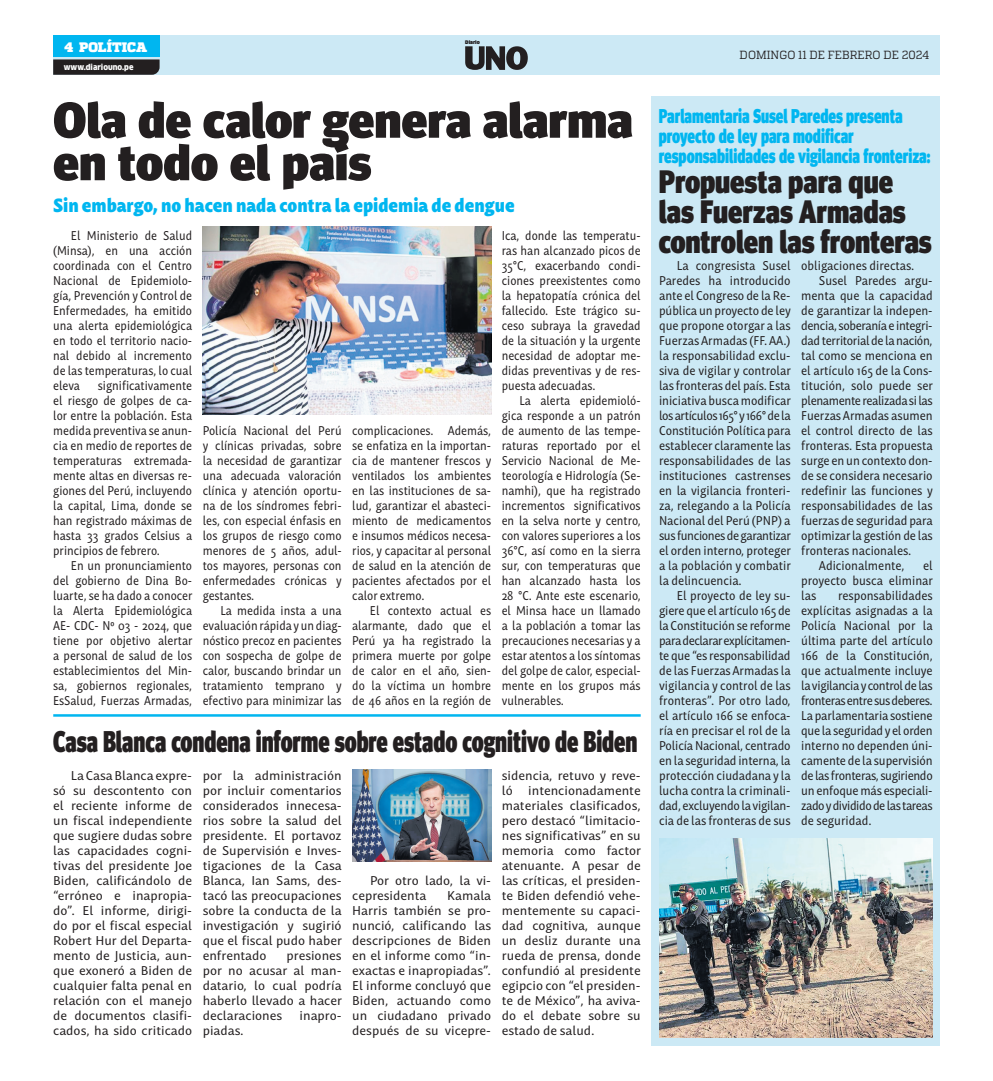
<style>
.page{position:relative;width:993px;height:1081px;background:#fff}
.page>*{position:absolute;margin:0;border:0;box-sizing:border-box;transform-origin:0 0}
.TITULAR{font:900 50.38px/42.5px "Meta Head OT";color:#231f20}
.TITULAR_SECUNDARIO_GRID{font:900 32.5px/30px "Meta Head OT";color:#231f20;scale:.88 1}
.TITULAR-2{font:900 30px "Meta Head OT";color:#231f20;scale:.75 1}
.TITULAR_SECUNDARIO_GRID-2{font:900 20px/20px "Meta Head OT";color:#00b6f0;scale:.76 1}
.t1{font:900 18.75px "Mastro Sans";color:#00b6f0;scale:.9 1}
.t2{font:900 13.75px "Quadon";letter-spacing:.01em;color:#fff}
.TEXTO_NOTA{font:12.5px/15px "Mastro Sans";color:#231f20;text-align:justify;scale:.88 1}
.TEXTO_NOTA-2{font:12.5px/15px "Mastro Sans";color:#231f20;text-align:justify;scale:.91 1}
.TEXTO_NOTA-3{font:12.5px/15px "Mastro Sans";color:#231f20;text-align:justify}
.t3{font:11.75px "Quadon";color:#231f20;scale:.95 1}
.t4{font:900 7.88px "Clan Pro";color:#fff;scale:.95 1}
.t5{font:900 4.88px "Clan Pro";letter-spacing:-.01em;color:#231f20}
</style>
<div class="page">
<div style="left:53px;top:35px;width:886px;height:40px;background:#cce9f5"></div>
<div style="left:53px;top:35px;width:106px;height:22px;background:#00b6f0"></div>
<svg style="left:53px;top:59px;width:106px;height:16px;background:#2b292a"></svg>
<svg style="left:465px;top:46px;width:62px;height:24px"></svg>
<div style="left:651px;top:96px;width:288px;height:949px;background:#cce9f5"></div>
<hr style="left:53px;top:714px;width:587px;height:3px;background:#00b6f0">
<img style="left:659px;top:838px;width:273px;height:199px">
<img style="left:203px;top:227px;width:288px;height:188px">
<img style="left:352px;top:769px;width:139px;height:92px">
<p class="t2" style="left:64px;top:39px;width:84px">4 POLÍTICA</p>
<p class="t4" style="left:64px;top:62px;width:75px">www.diariouno.pe</p>
<p class="t5" style="left:465px;top:40px;width:16px">Diario</p>
<p class="TITULAR" style="left:53px;top:98px;width:580px">Ola de calor genera alarma en todo el país</p>
<p class="t1" style="left:53px;top:190px;width:514px">Sin embargo, no hacen nada contra la epidemia de dengue</p>
<p class="TEXTO_NOTA" style="left:53px;top:227px;width:159px;text-indent:18px">El Ministerio de Salud (Minsa), en una acción coordinada con el Centro Nacional de Epidemiolo&shy;gía, Prevención y Control de Enfermedades, ha emitido una alerta epidemiológica en todo el territorio nacio&shy;nal debido al incremento de las temperaturas, lo cual eleva</p>
<p class="TEXTO_NOTA" style="left:53px;top:377px;width:159px;text-indent:45px">significativamente el riesgo de golpes de ca&shy;lor entre la población. Esta medida preventiva se anun&shy;cia en medio de reportes de temperaturas extremada&shy;mente altas en diversas re&shy;giones del Perú, incluyendo la capital, Lima, donde se han registrado máximas de hasta 33 grados Celsius a principios de febrero.</p>
<p class="TEXTO_NOTA" style="left:53px;top:557px;width:160px;text-indent:18px">En un pronunciamiento del gobierno de Dina Bo&shy;luarte, se ha dado a conocer la Alerta Epidemiológica AE- CDC- Nº 03 - 2024, que tiene por objetivo alertar a personal de salud de los establecimientos del Min&shy;sa, gobiernos regionales, EsSalud, Fuerzas Armadas,</p>
<p class="TEXTO_NOTA" style="left:203px;top:422px;width:160px">Policía Nacional del Perú y clínicas privadas, sobre la necesidad de garantizar una adecuada valoración clínica y atención oportu&shy;na de los síndromes febri&shy;les, con especial énfasis en los grupos de riesgo como menores de 5 años, adul&shy;tos mayores, personas con enfermedades crónicas y gestantes.</p>
<p class="TEXTO_NOTA" style="left:203px;top:602px;width:159px;text-indent:18px">La medida insta a una evaluación rápida y un diag&shy;nóstico precoz en pacientes con sospecha de golpe de calor, buscando brindar un tratamiento temprano y efectivo para minimizar las</p>
<p class="TEXTO_NOTA" style="left:352px;top:422px;width:159px">complicaciones. Además, se enfatiza en la importan&shy;cia de mantener frescos y ventilados los ambientes en las instituciones de sa&shy;lud, garantizar el abasteci&shy;miento de medicamentos e insumos médicos necesa&shy;rios, y capacitar al personal de salud en la atención de pacientes afectados por el calor extremo.</p>
<p class="TEXTO_NOTA" style="left:352px;top:602px;width:159px;text-indent:18px">El contexto actual es alarmante, dado que el Perú ya ha registrado la primera muerte por golpe de calor en el año, sien&shy;do la víctima un hombre de 46 años en la región de</p>
<p class="TEXTO_NOTA" style="left:501px;top:227px;width:159px">Ica, donde las temperatu&shy;ras han alcanzado picos de 35°C, exacerbando condi&shy;ciones preexistentes como la hepatopatía crónica del fallecido. Este trágico su&shy;ceso subraya la gravedad de la situación y la urgente necesidad de adoptar me&shy;didas preventivas y de res&shy;puesta adecuadas.</p>
<p class="TEXTO_NOTA" style="left:501px;top:392px;width:159px;text-indent:18px">La alerta epidemioló&shy;gica responde a un patrón de aumento de las tempe&shy;raturas reportado por el Servicio Nacional de Me&shy;teorología e Hidrología (Se&shy;namhi), que ha registrado incrementos significativos en la selva norte y centro, con valores superiores a los 36°C, así como en la sierra sur, con temperaturas que han alcanzado hasta los 28 °C. Ante este escenario, el Minsa hace un llamado a la población a tomar las precauciones necesarias y a estar atentos a los síntomas del golpe de calor, especial&shy;mente en los grupos más vulnerables.</p>
<p class="TITULAR-2" style="left:53px;top:724px;width:780px">Casa Blanca condena informe sobre estado cognitivo de Biden</p>
<p class="TEXTO_NOTA-3" style="left:53px;top:767px;width:140px;text-indent:18px">La Casa Blanca expre&shy;só su descontento con el reciente informe de un fiscal independiente que sugiere dudas sobre las capacidades cogni&shy;tivas del presidente Joe Biden, calificándolo de “erróneo e inapropia&shy;do”. El informe, dirigi&shy;do por el fiscal especial Robert Hur del Departa&shy;mento de Justicia, aun&shy;que exoneró a Biden de cualquier falta penal en relación con el manejo de documentos clasifi&shy;cados, ha sido criticado</p>
<p class="TEXTO_NOTA-3" style="left:203px;top:767px;width:141px">por la administración por incluir comentarios considerados innecesa&shy;rios sobre la salud del presidente. El portavoz de Supervisión e Inves&shy;tigaciones de la Casa Blanca, Ian Sams, des&shy;tacó las preocupaciones sobre la conducta de la investigación y sugirió que el fiscal pudo haber enfrentado</p>
<p class="TEXTO_NOTA-3" style="left:203px;top:947px;width:141px;text-indent:84px">presiones por no acusar al man&shy;datario, lo cual podría haberlo llevado a hacer declaraciones</p>
<p class="TEXTO_NOTA-3" style="left:299px;top:1007px;width:43px">inapro-</p>
<p class="TEXTO_NOTA-3" style="left:203px;top:1022px;width:43px">piadas.</p>
<p class="TEXTO_NOTA-3" style="left:352px;top:872px;width:140px;text-indent:18px">Por otro lado, la vi&shy;cepresidenta</p>
<p class="TEXTO_NOTA-3" style="left:352px;top:887px;width:140px;text-indent:95px">Kamala Harris también se pro&shy;nunció, calificando las descripciones de Biden en el informe como “in&shy;exactas e inapropiadas”.<br>El informe concluyó que Biden, actuando como un ciudadano privado después de su vicepre-</p>
<p class="TEXTO_NOTA-3" style="left:501px;top:767px;width:141px">sidencia, retuvo y reve&shy;ló intencionadamente materiales clasificados, pero destacó “limitacio&shy;nes significativas” en su memoria como factor atenuante. A pesar de las críticas, el presiden&shy;te Biden defendió vehe&shy;mentemente su capaci&shy;dad cognitiva, aunque un desliz durante una rueda de prensa, donde confundió al presidente egipcio con “el presiden&shy;te de México”, ha aviva&shy;do el debate sobre su estado de salud.</p>
<p class="t3" style="left:739px;top:48px;width:201px">DOMINGO 11 DE FEBRERO DE 2024</p>
<p class="TITULAR_SECUNDARIO_GRID-2" style="left:658px;top:105px;width:359px">Parlamentaria Susel Paredes presenta proyecto de ley para modificar responsabilidades de vigilancia fronteriza:</p>
<p class="TITULAR_SECUNDARIO_GRID" style="left:658px;top:166px;width:311px">Propuesta para que las Fuerzas Armadas controlen las fronteras</p>
<p class="TEXTO_NOTA-2" style="left:659px;top:257px;width:146px;text-indent:18px">La congresista Susel Paredes ha introducido ante el Congreso de la Re&shy;pública un proyecto de ley que propone otorgar a las Fuerzas Armadas (FF. AA.) la responsabilidad exclu&shy;siva de vigilar y controlar las fronteras del país. Esta iniciativa busca modificar los artículos 165° y 166° de la Constitución Política para establecer claramente las responsabilidades de las instituciones castrenses en la vigilancia fronteri&shy;za, relegando a la Policía Nacional del Perú (PNP) a sus funciones de garantizar el orden interno, proteger a la población y combatir la delincuencia.</p>
<p class="TEXTO_NOTA-2" style="left:659px;top:587px;width:146px;text-indent:18px">El proyecto de ley su&shy;giere que el artículo 165 de la Constitución se reforme para declarar explícitamen&shy;te que “es responsabilidad de las Fuerzas Armadas la vigilancia y control de las fronteras”. Por otro lado, el artículo 166 se enfoca&shy;ría en precisar el rol de la Policía Nacional, centrado en la seguridad interna, la protección ciudadana y la lucha contra la criminali&shy;dad, excluyendo la vigilan&shy;cia de las fronteras de sus</p>
<p class="TEXTO_NOTA-2" style="left:801px;top:257px;width:126px">obligaciones directas.</p>
<p class="TEXTO_NOTA-2" style="left:801px;top:272px;width:146px;text-indent:18px">Susel Paredes argu&shy;menta que la capacidad de garantizar la indepen&shy;dencia, soberanía e integri&shy;dad territorial de la nación, tal como se menciona en el artículo 165 de la Cons&shy;titución, solo puede ser plenamente realizada si las Fuerzas Armadas asumen el control directo de las fronteras. Esta propuesta surge en un contexto don&shy;de se considera necesario redefinir las funciones y responsabilidades de las fuerzas de seguridad para optimizar la gestión de las fronteras nacionales.</p>
<p class="TEXTO_NOTA-2" style="left:818px;top:557px;width:96px">Adicionalmente,</p>
<p class="TEXTO_NOTA-2" style="left:801px;top:557px;width:146px;text-indent:122px">el proyecto busca eliminar las</p>
<p class="TEXTO_NOTA-2" style="left:801px;top:587px;width:146px;text-indent:37px">responsabilidades explícitas asignadas a la Policía Nacional por la última parte del artículo 166 de la Constitución, que actualmente incluye la vigilancia y control de las fronteras entre sus deberes.<br>La parlamentaria sostiene que la seguridad y el orden interno no dependen úni&shy;camente de la supervisión de las fronteras, sugiriendo un enfoque más especiali&shy;zado y dividido de las tareas de seguridad.</p>
</div>
